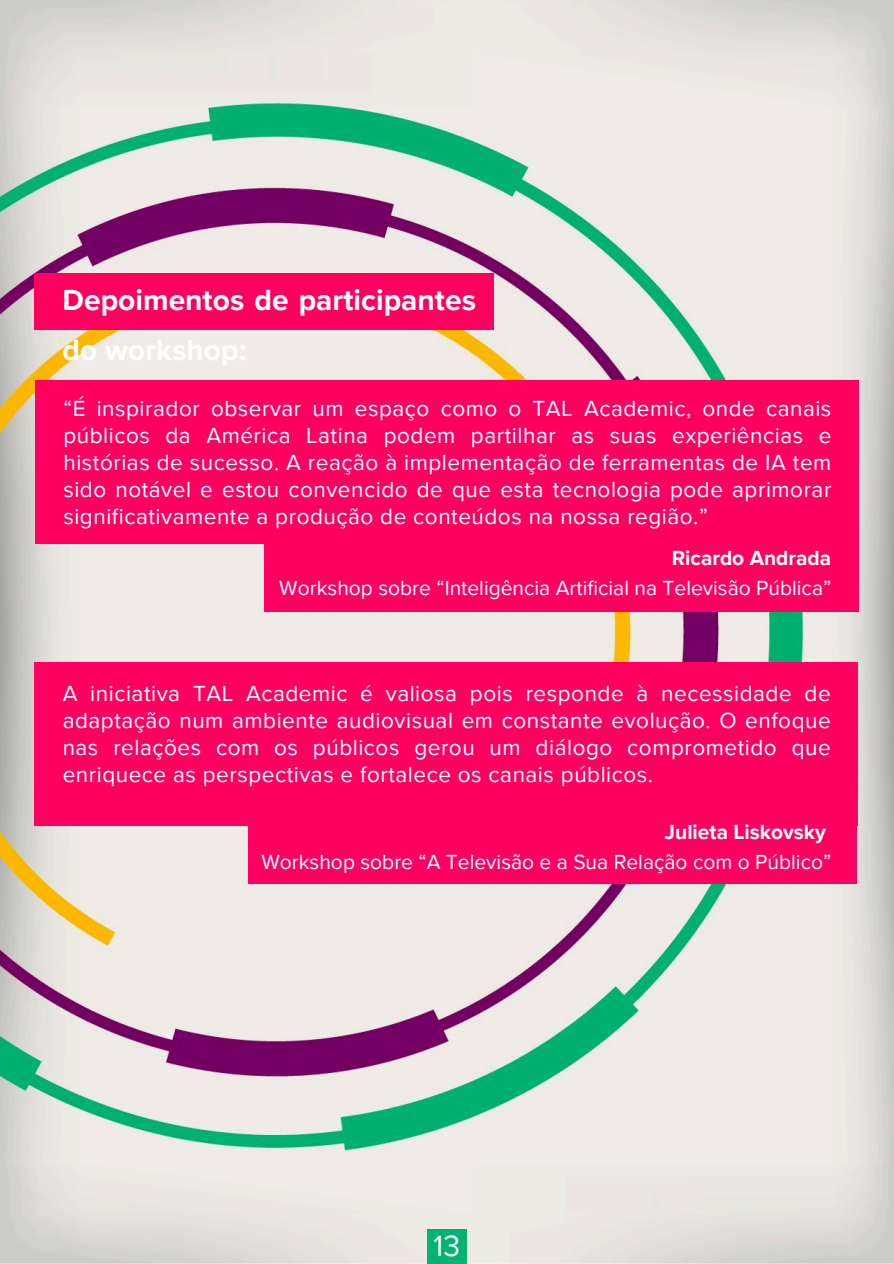
<style>
.page{position:relative;width:894px;height:1264px;background:#fff}
.page>*{position:absolute;margin:0;border:0;box-sizing:border-box;transform-origin:0 0}
.t1{font:30.15px "Proxima Nova";color:#fff}
.t2{font:700 30px/49.5px "Proxima Nova";color:#fff}
.t3{font:22.5px/27px "Proxima Nova";letter-spacing:.025em;color:#fff;text-align:justify}
.t4{font:21px "Proxima Nova";color:#fff}
.t5{font:700 21px "Proxima Nova";color:#fff}
</style>
<div class="page">
<img style="left:0;top:0;width:893px;height:1263px">
<div style="left:427px;top:1228px;width:39px;height:35px;background:#00b371"></div>
<div style="left:35px;top:273px;width:459px;height:57px;background:#ff0060"></div>
<div style="left:35px;top:380px;width:823px;height:163px;background:#ff0060"></div>
<div style="left:248px;top:809px;width:608px;height:74px;background:#ff0060"></div>
<div style="left:264px;top:537px;width:594px;height:74px;background:#ff0060"></div>
<div style="left:35px;top:662px;width:822px;height:163px;background:#ff0060"></div>
<p class="t2" style="left:63px;top:276px;width:415px">Depoimentos de participantes do workshop:</p>
<p class="t3" style="left:63px;top:396px;width:769px">“É inspirador observar um espaço como o TAL Academic, onde canais públicos da América Latina podem partilhar as suas experiências e histórias de sucesso. A reação à implementação de ferramentas de IA tem sido notável e estou convencido de que esta tecnologia pode aprimorar significativamente a produção de conteúdos na nossa região.”</p>
<p class="t5" style="left:671px;top:546px;width:161px">Ricardo Andrada</p>
<p class="t4" style="left:279px;top:575px;width:553px">Workshop sobre “Inteligência Artificial na Televisão Pública”</p>
<h1 class="t3" style="left:63px;top:680px;width:769px">A iniciativa TAL Academic é valiosa pois responde à necessidade de adaptação num ambiente audiovisual em constante evolução. O enfoque nas relações com os públicos gerou um diálogo comprometido que enriquece as perspectivas e fortalece os canais públicos.</h1>
<p class="t5" style="left:664px;top:820px;width:162px">Julieta Liskovsky</p>
<p class="t4" style="left:261px;top:849px;width:571px">Workshop sobre “A Televisão e a Sua Relação com o Público”</p>
<p class="t1" style="left:433px;top:1228px;width:28px">13</p>
</div>
